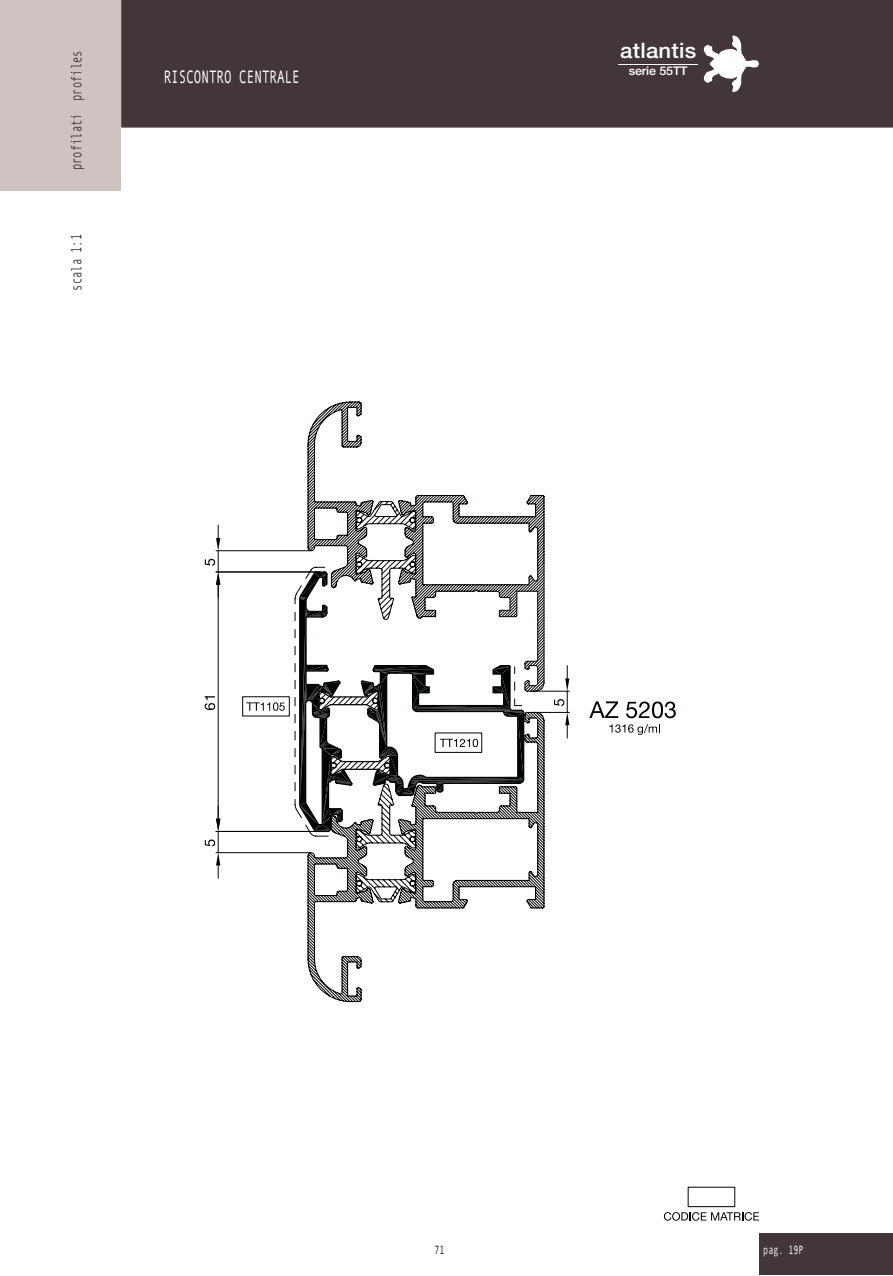
<style>
.page{position:relative;width:893px;height:1276px;background:#fff}
.page>*{position:absolute;margin:0;border:0;box-sizing:border-box;transform-origin:0 0}
.t1{font:500 21.3px "Helvetica Neue";letter-spacing:.01em;color:#fff;scale:1.04 1}
.t2{font:18px "Andale Mono";color:#fff;scale:.7 1}
.t3{font:15px "Andale Mono";color:#433639;scale:.7 1}
.t4{font:500 12px "Helvetica Neue";letter-spacing:-.01em;color:#fff;scale:1.04 1}
.t5{font:12px "Andale Mono";color:#fff;scale:.7 1}
.t6{font:12px "Andale Mono";color:#231f20;scale:.7 1}
</style>
<div class="page">
<div style="left:1px;top:1px;width:120px;height:190px;background:#cec3c0"></div>
<div style="left:121px;top:1px;width:771px;height:127px;background:#433639"></div>
<div style="left:759px;top:1233px;width:133px;height:42px;background:#433639"></div>
<svg style="left:704px;top:35px;width:55px;height:57px"></svg>
<hr style="left:618px;top:64px;width:80px;height:1px;background:#fff">
<svg style="left:664px;top:1212px;width:95px;height:8px"></svg>
<svg style="left:589px;top:701px;width:29px;height:17px"></svg>
<svg style="left:626px;top:701px;width:50px;height:17px"></svg>
<hr style="left:532px;top:691px;width:37px;height:1px;background:#020506">
<hr style="left:532px;top:712px;width:37px;height:1px;background:#020506">
<svg style="left:554px;top:665px;width:15px;height:73px"></svg>
<svg style="left:609px;top:724px;width:51px;height:11px"></svg>
<svg style="left:205px;top:401px;width:339px;height:601px"></svg>
<p class="t3" style="left:68px;top:170px;width:173px;rotate:-90deg">profilati profiles</p>
<p class="t3" style="left:68px;top:291px;width:82px;rotate:-90deg">scala 1:1</p>
<p class="t2" style="left:164px;top:67px;width:196px">RISCONTRO CENTRALE</p>
<h1 class="t1" style="left:620px;top:43px;width:75px">atlantis</h1>
<p class="t4" style="left:629px;top:67px;width:58px">serie 55TT</p>
<p class="t6" style="left:434px;top:1243px;width:16px">71</p>
<p class="t5" style="left:763px;top:1243px;width:59px">pag. 19P</p>
</div>
